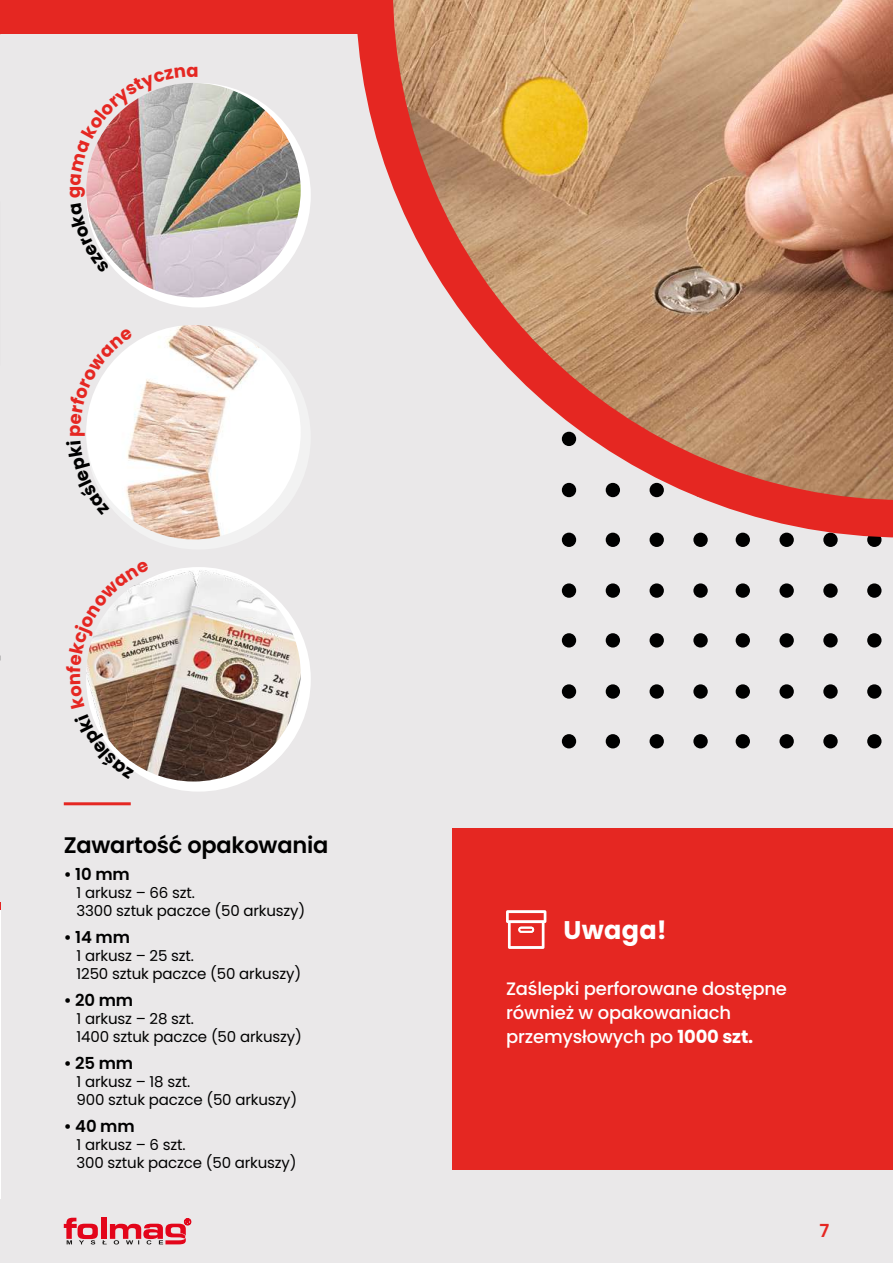
<style>
.page{position:relative;width:893px;height:1263px;background:#eae8e9}
.page>*{position:absolute;margin:0;border:0;box-sizing:border-box;transform-origin:0 0}
.t1{font:700 25.5px "Poppins";letter-spacing:.01em;color:#fff}
.t2{font:600 22.5px "Poppins";letter-spacing:-.01em;color:#000}
.t3{font:500 18px/24px "Poppins";letter-spacing:-.01em;color:#fff}
.t4{font:600 18px "Poppins";color:#e52722}
.t5{font:600 16.5px "Poppins";letter-spacing:-.01em;color:#000}
.t6{font:15px/18px "Poppins";letter-spacing:-.01em;color:#000}
.s1{font-weight:700}
</style>
<div class="page">
<div style="left:0;top:0;width:596px;height:34px;background:#e52722"></div>
<hr style="left:0;top:909px;width:1px;height:290px;background:#fff">
<div style="left:867px;top:734px;width:14px;height:14px;background:#000;border-radius:50%"></div>
<div style="left:823px;top:734px;width:15px;height:14px;background:#000;border-radius:50%"></div>
<div style="left:779px;top:734px;width:15px;height:14px;background:#000;border-radius:50%"></div>
<div style="left:736px;top:734px;width:14px;height:14px;background:#000;border-radius:50%"></div>
<div style="left:867px;top:684px;width:14px;height:15px;background:#000;border-radius:50%"></div>
<div style="left:823px;top:684px;width:15px;height:15px;background:#000;border-radius:50%"></div>
<div style="left:779px;top:684px;width:15px;height:15px;background:#000;border-radius:50%"></div>
<div style="left:736px;top:684px;width:14px;height:15px;background:#000;border-radius:50%"></div>
<div style="left:867px;top:633px;width:14px;height:14px;background:#000;border-radius:50%"></div>
<div style="left:823px;top:633px;width:15px;height:14px;background:#000;border-radius:50%"></div>
<div style="left:779px;top:633px;width:15px;height:14px;background:#000;border-radius:50%"></div>
<div style="left:736px;top:633px;width:14px;height:14px;background:#000;border-radius:50%"></div>
<div style="left:867px;top:583px;width:14px;height:15px;background:#000;border-radius:50%"></div>
<div style="left:823px;top:583px;width:15px;height:15px;background:#000;border-radius:50%"></div>
<div style="left:779px;top:583px;width:15px;height:15px;background:#000;border-radius:50%"></div>
<div style="left:736px;top:583px;width:14px;height:15px;background:#000;border-radius:50%"></div>
<div style="left:867px;top:533px;width:14px;height:14px;background:#000;border-radius:50%"></div>
<div style="left:823px;top:533px;width:15px;height:14px;background:#000;border-radius:50%"></div>
<div style="left:779px;top:533px;width:15px;height:14px;background:#000;border-radius:50%"></div>
<div style="left:736px;top:533px;width:14px;height:14px;background:#000;border-radius:50%"></div>
<div style="left:693px;top:734px;width:15px;height:14px;background:#000;border-radius:50%"></div>
<div style="left:650px;top:734px;width:14px;height:14px;background:#000;border-radius:50%"></div>
<div style="left:606px;top:734px;width:14px;height:14px;background:#000;border-radius:50%"></div>
<div style="left:562px;top:734px;width:14px;height:14px;background:#000;border-radius:50%"></div>
<div style="left:693px;top:684px;width:15px;height:15px;background:#000;border-radius:50%"></div>
<div style="left:650px;top:684px;width:14px;height:15px;background:#000;border-radius:50%"></div>
<div style="left:606px;top:684px;width:14px;height:15px;background:#000;border-radius:50%"></div>
<div style="left:562px;top:684px;width:14px;height:15px;background:#000;border-radius:50%"></div>
<div style="left:693px;top:633px;width:15px;height:14px;background:#000;border-radius:50%"></div>
<div style="left:650px;top:633px;width:14px;height:14px;background:#000;border-radius:50%"></div>
<div style="left:606px;top:633px;width:14px;height:14px;background:#000;border-radius:50%"></div>
<div style="left:562px;top:633px;width:14px;height:14px;background:#000;border-radius:50%"></div>
<div style="left:693px;top:583px;width:15px;height:15px;background:#000;border-radius:50%"></div>
<div style="left:650px;top:583px;width:14px;height:15px;background:#000;border-radius:50%"></div>
<div style="left:606px;top:583px;width:14px;height:15px;background:#000;border-radius:50%"></div>
<div style="left:562px;top:583px;width:14px;height:15px;background:#000;border-radius:50%"></div>
<div style="left:693px;top:533px;width:15px;height:14px;background:#000;border-radius:50%"></div>
<div style="left:650px;top:533px;width:14px;height:14px;background:#000;border-radius:50%"></div>
<div style="left:606px;top:533px;width:14px;height:14px;background:#000;border-radius:50%"></div>
<div style="left:562px;top:533px;width:14px;height:14px;background:#000;border-radius:50%"></div>
<hr style="left:64px;top:802px;width:67px;height:3px;background:#e52722">
<svg style="left:64px;top:1218px;width:127px;height:26px"></svg>
<div style="left:86px;top:83px;width:225px;height:224px;background:#fff;border-radius:50%"></div>
<img style="left:86px;top:83px;width:215px;height:214px;border-radius:107px">
<div style="left:86px;top:325px;width:225px;height:224px;background:#f2f2f2;border-radius:50%"></div>
<img style="left:86px;top:325px;width:215px;height:214px;border-radius:107px">
<div style="left:86px;top:567px;width:225px;height:225px;background:#fff;border-radius:50%"></div>
<img style="left:147px;top:570px;width:154px;height:211px">
<div style="left:453px;top:828px;width:440px;height:341px;background:#e52722"></div>
<svg style="left:506px;top:910px;width:40px;height:39px"></svg>
<svg style="left:357px;top:0;width:536px;height:537px"></svg>
<img style="left:86px;top:83px;width:112px;height:190px">
<svg style="left:86px;top:344px;width:47px;height:171px"></svg>
<svg style="left:86px;top:570px;width:64px;height:209px"></svg>
<h2 class="t2" style="left:64px;top:832px;width:266px">Zawartość opakowania</h2>
<p class="t5" style="left:64px;top:865px;width:68px">• 10 mm</p>
<p class="t6" style="left:77px;top:884px;width:230px">1 arkusz – 66 szt.<br>3300 sztuk paczce (50 arkuszy)</p>
<p class="t5" style="left:64px;top:928px;width:68px">• 14 mm</p>
<p class="t6" style="left:77px;top:947px;width:226px">1 arkusz – 25 szt.<br>1250 sztuk paczce (50 arkuszy)</p>
<p class="t5" style="left:64px;top:991px;width:71px">• 20 mm</p>
<p class="t6" style="left:77px;top:1010px;width:227px">1 arkusz – 28 szt.<br>1400 sztuk paczce (50 arkuszy)</p>
<p class="t5" style="left:64px;top:1054px;width:71px">• 25 mm</p>
<p class="t6" style="left:77px;top:1073px;width:222px">1 arkusz – 18 szt.<br>900 sztuk paczce (50 arkuszy)</p>
<p class="t5" style="left:64px;top:1117px;width:72px">• 40 mm</p>
<p class="t6" style="left:77px;top:1136px;width:222px">1 arkusz – 6 szt.<br>300 sztuk paczce (50 arkuszy)</p>
<h1 class="t1" style="left:564px;top:915px;width:105px">Uwaga!</h1>
<p class="t3" style="left:506px;top:977px;width:282px">Zaślepki perforowane dostępne również w opakowaniach przemysłowych po <span class="s1">1000 szt.</span></p>
<p class="t4" style="left:819px;top:1220px;width:11px">7</p>
</div>
